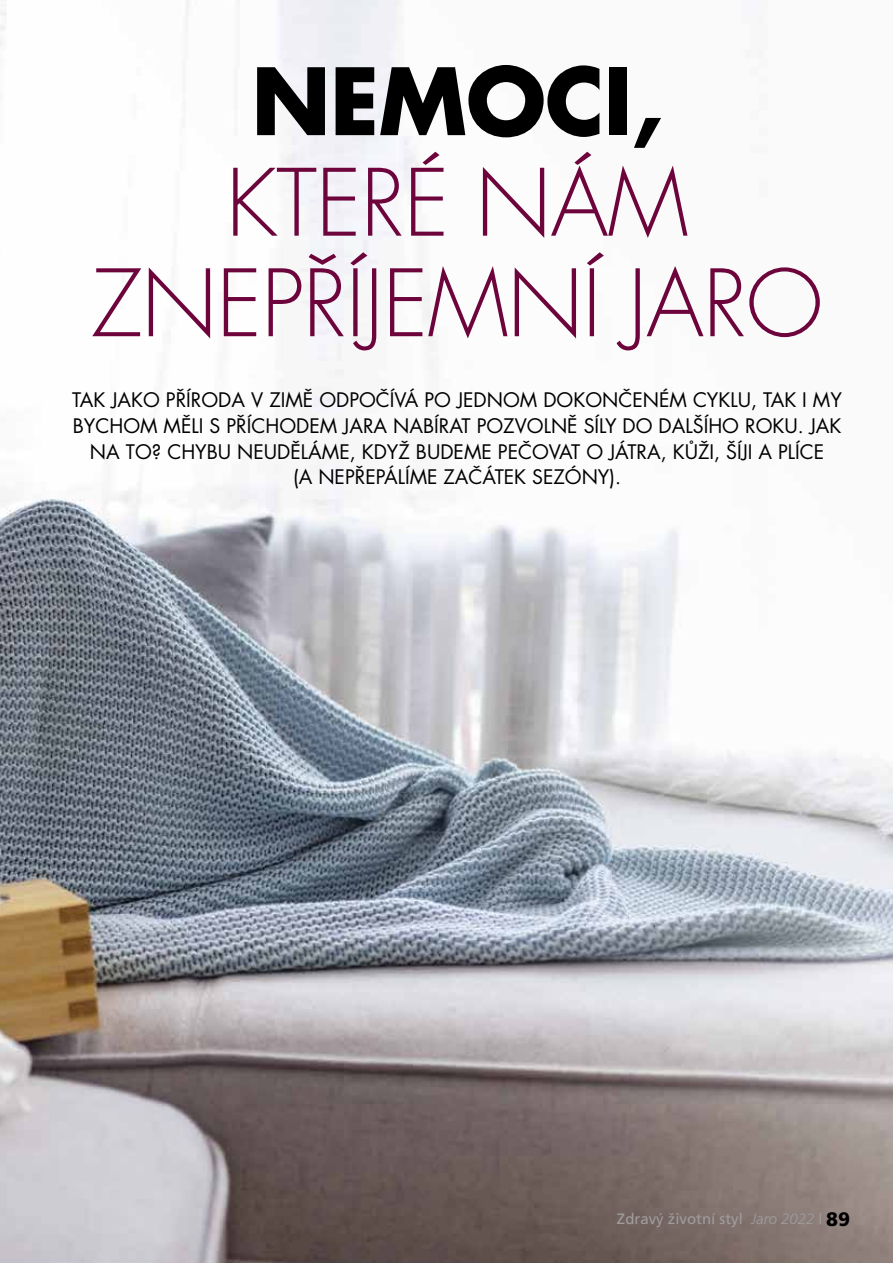
<style>
.page{position:relative;width:893px;height:1263px;background:#fff}
.page>*{position:absolute;margin:0;border:0;box-sizing:border-box;transform-origin:0 0}
.t1{font:300 90.15px/100.5px "Futura CE";letter-spacing:-.01em;color:#6d053c;text-align:center}
.t2{font:700 90.15px "Futura CE";letter-spacing:-.01em;color:#000}
.t3{font:19.5px/25.5px "Futura CE";color:#000;text-align:center}
.t4{font:15px "Frutiger CE";color:#9f9d9d}
.s1{font-weight:300;font-style:italic}
.s2{font-weight:900;font-size:19.5px;color:#000}
</style>
<div class="page">
<img style="left:0;top:0;width:893px;height:1263px">
<h1 class="t2" style="left:251px;top:44px;width:413px">NEMOCI,</h1>
<h1 class="t1" style="left:91px;top:157px;width:733px">KTERÉ NÁM<br>ZNEPŘÍJEMNÍ JARO</h1>
<p class="t3" style="left:72px;top:388px;width:771px">TAK JAKO PŘÍRODA V ZIMĚ ODPOČÍVÁ PO JEDNOM DOKONČENÉM CYKLU, TAK I MY BYCHOM MĚLI S PŘÍCHODEM JARA NABÍRAT POZVOLNĚ SÍLY DO DALŠÍHO ROKU. JAK NA TO? CHYBU NEUDĚLÁME, KDYŽ BUDEME PEČOVAT O JÁTRA, KŮŽI, ŠÍJI A PLÍCE<br>(A NEPŘEPÁLÍME ZAČÁTEK SEZÓNY).</p>
<p class="t4" style="left:617px;top:1210px;width:235px">Zdravý životní styl <span class="s1">Jaro 2022</span> | <span class="s2">89</span></p>
</div>
